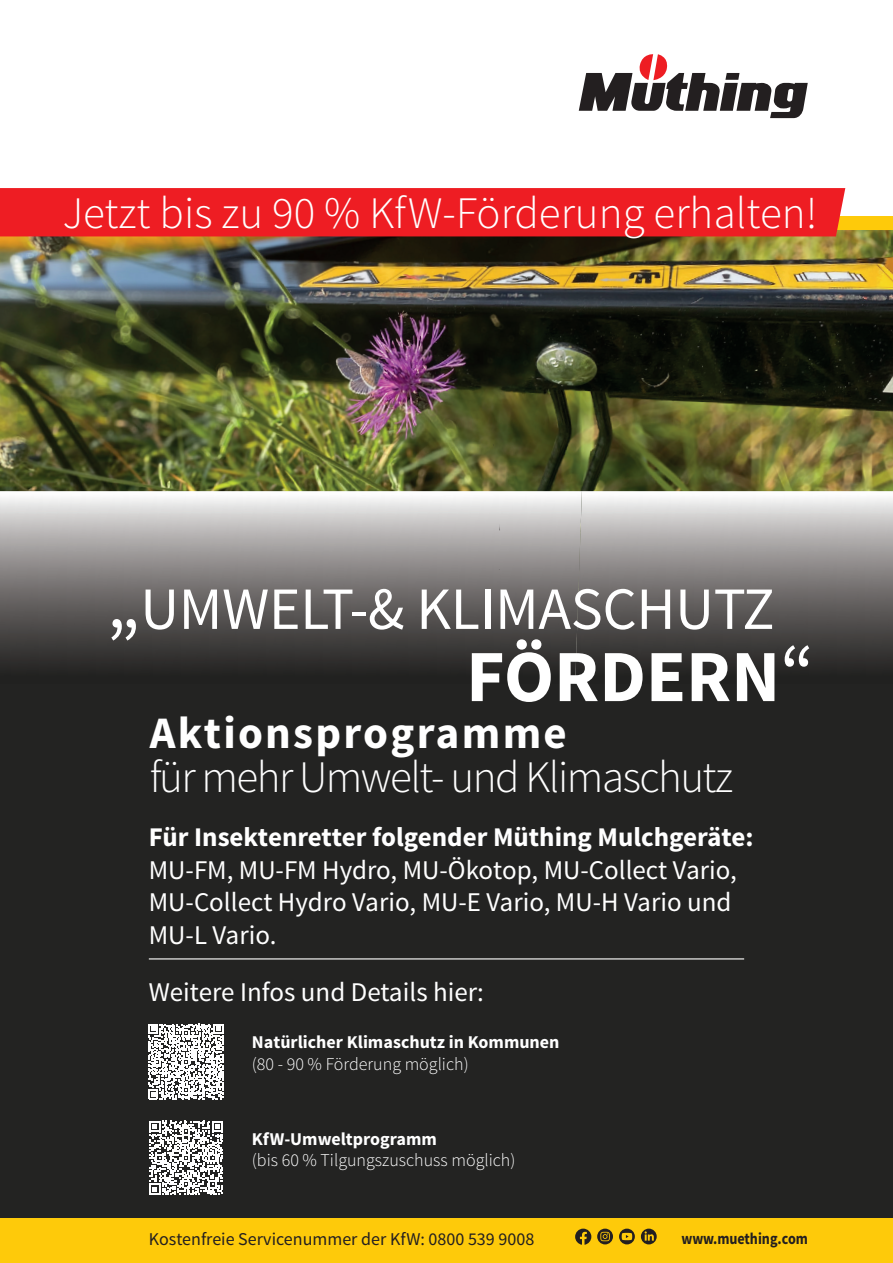
<style>
.page{position:relative;width:893px;height:1263px;background:#fff}
.page>*{position:absolute;margin:0;border:0;box-sizing:border-box;transform-origin:0 0}
.t1{font:700 73.5px "Source Sans Pro";color:#fff}
.t2{font:60px "Source Sans Pro";color:#fff}
.t3{font:300 45px "Source Sans Pro";letter-spacing:-.01em;color:#fff}
.t4{font:300 45px "Source Sans Pro";letter-spacing:-.035em;color:#fff}
.t5{font:700 45px "Source Sans Pro";letter-spacing:.05em;color:#fff}
.t6{font:27px/32.4px "Source Sans Pro";color:#fff}
.t7{font:700 27px "Source Sans Pro";color:#fff}
.t8{font:300 18px "Source Sans Pro";color:#fff}
.t9{font:700 18px "Source Sans Pro";color:#fff}
.t10{font:18px "Source Sans Pro";color:#231f20}
.t11{font:700 16.2px "Source Sans Pro";color:#231f20;scale:.87 1}
.s1{font-size:80.25px}
.s2{font-weight:400;font-size:80.25px}
</style>
<div class="page">
<img style="left:0;top:236px;width:415px;height:255px">
<img style="left:415px;top:236px;width:425px;height:255px">
<img style="left:840px;top:230px;width:53px;height:261px">
<div style="left:0;top:685px;width:893px;height:578px;background:#232322"></div>
<div style="left:0;top:217px;width:893px;height:13px;background:#feca0a"></div>
<svg style="left:579px;top:54px;width:229px;height:64px"></svg>
<div style="left:0;top:1219px;width:893px;height:44px;background:#feca0a"></div>
<div style="left:0;top:188px;width:845px;height:48px;background:#ee1d23"></div>
<img style="left:0;top:491px;width:575px;height:194px">
<img style="left:575px;top:491px;width:318px;height:194px">
<svg style="left:575px;top:1228px;width:16px;height:17px"></svg>
<svg style="left:619px;top:1228px;width:16px;height:16px"></svg>
<svg style="left:622px;top:1233px;width:10px;height:7px"></svg>
<svg style="left:641px;top:1228px;width:16px;height:16px"></svg>
<svg style="left:645px;top:1231px;width:9px;height:9px"></svg>
<svg style="left:597px;top:1228px;width:16px;height:16px"></svg>
<svg style="left:600px;top:1232px;width:10px;height:9px"></svg>
<svg style="left:149px;top:1121px;width:74px;height:74px"></svg>
<svg style="left:148px;top:1024px;width:76px;height:75px"></svg>
<hr style="left:149px;top:958px;width:595px;height:1px;background:#fff">
<h3 class="t3" style="left:63px;top:186px;width:756px">Jetzt bis zu 90 % KfW-Förderung erhalten!</h3>
<h2 class="t2" style="left:106px;top:572px;width:670px"><span class="s1">„</span>UMWELT-&amp; KLIMASCHUTZ</h2>
<h1 class="t1" style="left:466px;top:629px;width:350px">FÖRDERN<span class="s2">“</span></h1>
<h3 class="t5" style="left:150px;top:704px;width:418px">Aktionsprogramme</h3>
<h3 class="t4" style="left:150px;top:750px;width:585px">für mehr Umwelt- und Klimaschutz</h3>
<p class="t7" style="left:149px;top:820px;width:606px">Für Insektenretter folgender Müthing Mulchgeräte:</p>
<p class="t6" style="left:149px;top:854px;width:590px">MU-FM, MU-FM Hydro, MU-Ökotop, MU-Collect Vario,<br>MU-Collect Hydro Vario, MU-E Vario, MU-H Vario und<br>MU-L Vario.</p>
<p class="t6" style="left:149px;top:977px;width:337px">Weitere Infos und Details hier:</p>
<p class="t9" style="left:252px;top:1030px;width:309px">Natürlicher Klimaschutz in Kommunen</p>
<p class="t8" style="left:252px;top:1052px;width:218px">(80 - 90 % Förderung möglich)</p>
<p class="t9" style="left:252px;top:1127px;width:186px">KfW-Umwelt programm</p>
<p class="t8" style="left:252px;top:1149px;width:265px">(bis 60 % Tilgungszuschuss möglich)</p>
<p class="t10" style="left:149px;top:1227px;width:387px">Kostenfreie Servicenummer der KfW: 0800 539 9008</p>
<p class="t11" style="left:681px;top:1228px;width:147px">www.muething.com</p>
</div>
